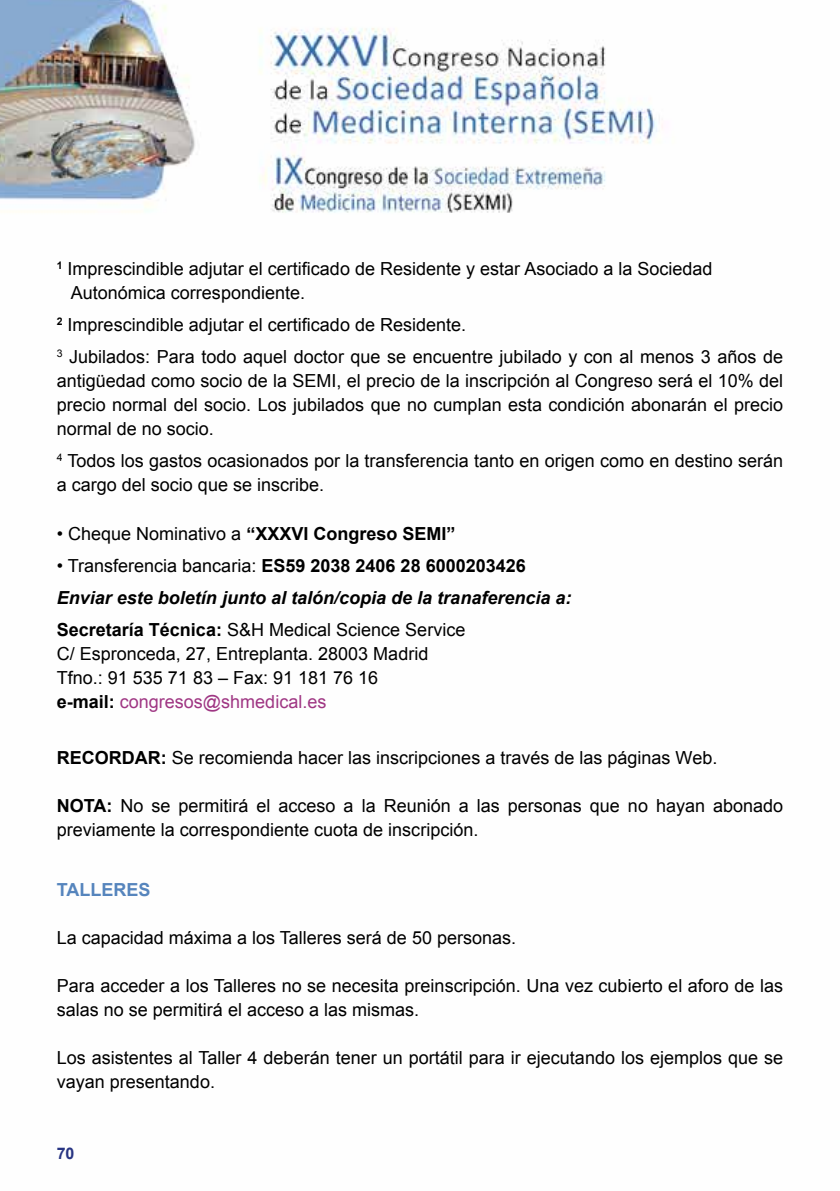
<style>
.page{position:relative;width:840px;height:1191px;background:#fff}
.page>*{position:absolute;margin:0;border:0;box-sizing:border-box;transform-origin:0 0}
.t1{font:18px/24px "Arial";color:#000}
.t2{font:italic 700 18px/32px "Arial";color:#000}
.t3{font:700 18px "Arial";color:#000}
.t4{font:700 18px "Arial";color:#5685bd}
.t5{font:700 16px "Arial";color:#283583}
.s1{font-weight:400}
.s2{font-weight:400;font-style:normal}
.s3{font-style:normal}
.s4{font-weight:700}
.s5{color:#9f3683}
</style>
<div class="page">
<img style="left:0;top:0;width:657px;height:213px">
<p class="t1" style="left:71px;top:257px;width:643px;text-indent:-14px"><sup>1</sup> Imprescindible adjutar el certificado de Residente y estar Asociado a la Sociedad<br>Autonómica correspondiente.</p>
<p class="t1" style="left:57px;top:309px;width:727px;line-height:32px"><sup>2</sup> Imprescindible adjutar el certificado de Residente.<br><sup>3</sup> Jubilados: Para todo aquel doctor que se encuentre jubilado y con al menos 3 años de</p>
<p class="t1" style="left:57px;top:369px;width:727px;text-align:justify">antigüedad como socio de la SEMI, el precio de la inscripción al Congreso será el 10% del precio normal del socio. Los jubilados que no cumplan esta condición abonarán el precio normal de no socio.</p>
<p class="t1" style="left:57px;top:449px;width:727px"><sup>4</sup> Todos los gastos ocasionados por la transferencia tanto en origen como en destino serán a cargo del socio que se inscribe.</p>
<p class="t3" style="left:57px;top:521px;width:400px"><span class="s1">• Cheque Nominativo a</span> “XXXVI Congreso SEMI”</p>
<p class="t2" style="left:57px;top:550px;width:516px"><span class="s2">• Transferencia bancaria:</span> <span class="s3">ES59 2038 2406 28 6000203426<br></span>Enviar este boletín junto al talón/copia de la tranaferencia a:<br><span class="s3">Secretaría Técnica:</span> <span class="s2">S&amp;H Medical Science Service</span></p>
<p class="t1" style="left:57px;top:641px;width:373px">C/ Espronceda, 27, Entreplanta. 28003 Madrid<br>Tfno.: 91 535 71 83 – Fax: 91 181 76 16 <span class="s4">e-mail:</span> <span class="s5">congresos@shmedical.es</span></p>
<p class="t1" style="left:57px;top:745px;width:661px"><span class="s4">RECORDAR:</span> Se recomienda hacer las inscripciones a través de las páginas Web.</p>
<p class="t1" style="left:57px;top:793px;width:727px"><span class="s4">NOTA:</span> No se permitirá el acceso a la Reunión a las personas que no hayan abonado previamente la correspondiente cuota de inscripción.</p>
<p class="t4" style="left:57px;top:877px;width:95px">TALLERES</p>
<p class="t1" style="left:57px;top:925px;width:460px">La capacidad máxima a los Talleres será de 50 personas.</p>
<p class="t1" style="left:57px;top:973px;width:727px">Para acceder a los Talleres no se necesita preinscripción. Una vez cubierto el aforo de las salas no se permitirá el acceso a las mismas.</p>
<p class="t1" style="left:57px;top:1045px;width:727px">Los asistentes al Taller 4 deberán tener un portátil para ir ejecutando los ejemplos que se vayan presentando.</p>
<p class="t5" style="left:57px;top:1143px;width:19px">70</p>
</div>
